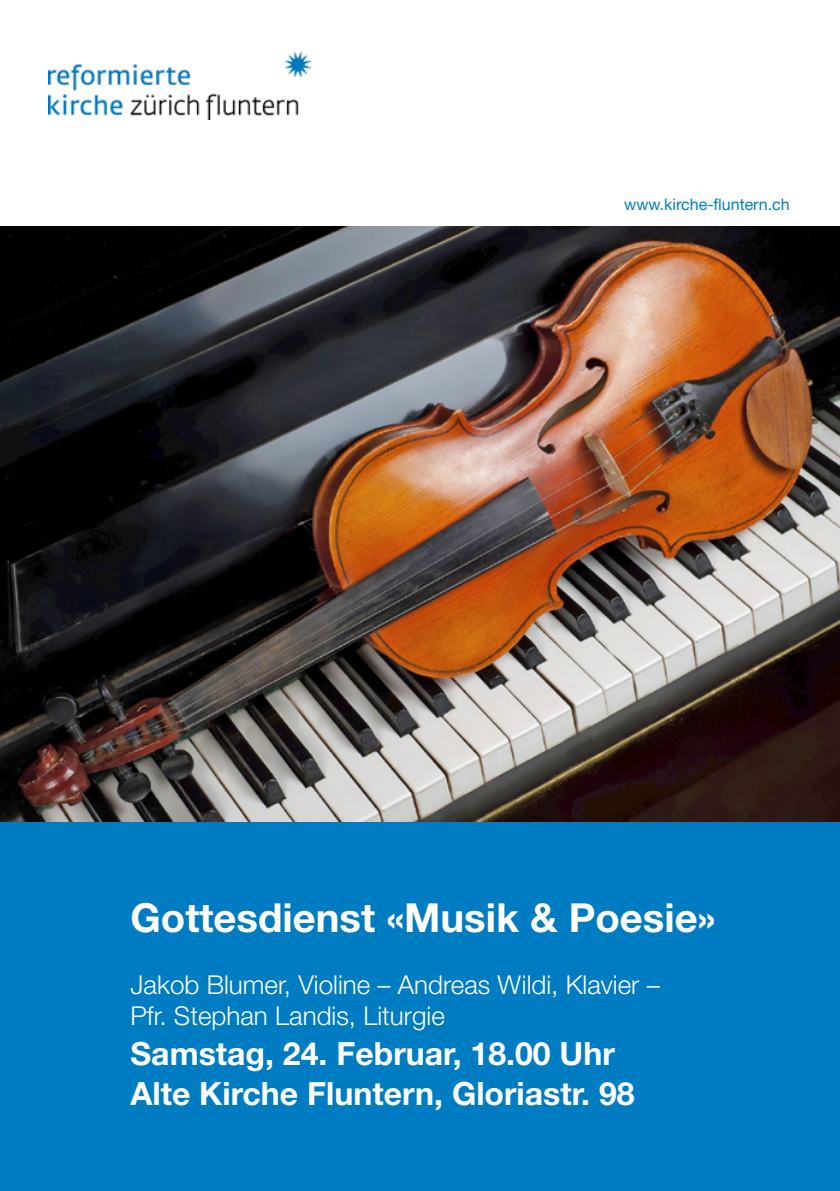
<style>
.page{position:relative;width:840px;height:1191px;background:#fff}
.page>*{position:absolute;margin:0;border:0;box-sizing:border-box;transform-origin:0 0}
.t1{font:700 40px "Helvetica Neue LT Pro";color:#fff}
.t2{font:700 32px "Helvetica Neue LT Pro";color:#fff}
.t3{font:300 26px/31.2px "Helvetica Neue LT Pro";color:#fff}
.t4{font:16px "Helvetica Neue LT Pro";color:#007cc2}
</style>
<div class="page">
<img style="left:0;top:227px;width:839px;height:595px">
<div style="left:0;top:822px;width:839px;height:369px;background:#007cc2"></div>
<img style="left:48px;top:51px;width:262px;height:68px">
<p class="t4" style="left:624px;top:194px;width:167px">www.kirche-fluntern.ch</p>
<p class="t1" style="left:130px;top:892px;width:586px">Gottesdienst «Musik &amp; Poesie»</p>
<p class="t3" style="left:130px;top:968px;width:530px">Jakob Blumer, Violine – Andreas Wildi, Klavier –<br>Pfr. Stephan Landis, Liturgie</p>
<p class="t2" style="left:130px;top:1033px;width:485px">Samstag, 24. Februar, 18.00 Uhr</p>
<p class="t2" style="left:130px;top:1073px;width:505px">Alte Kirche Fluntern, Gloriastr. 98</p>
</div>
